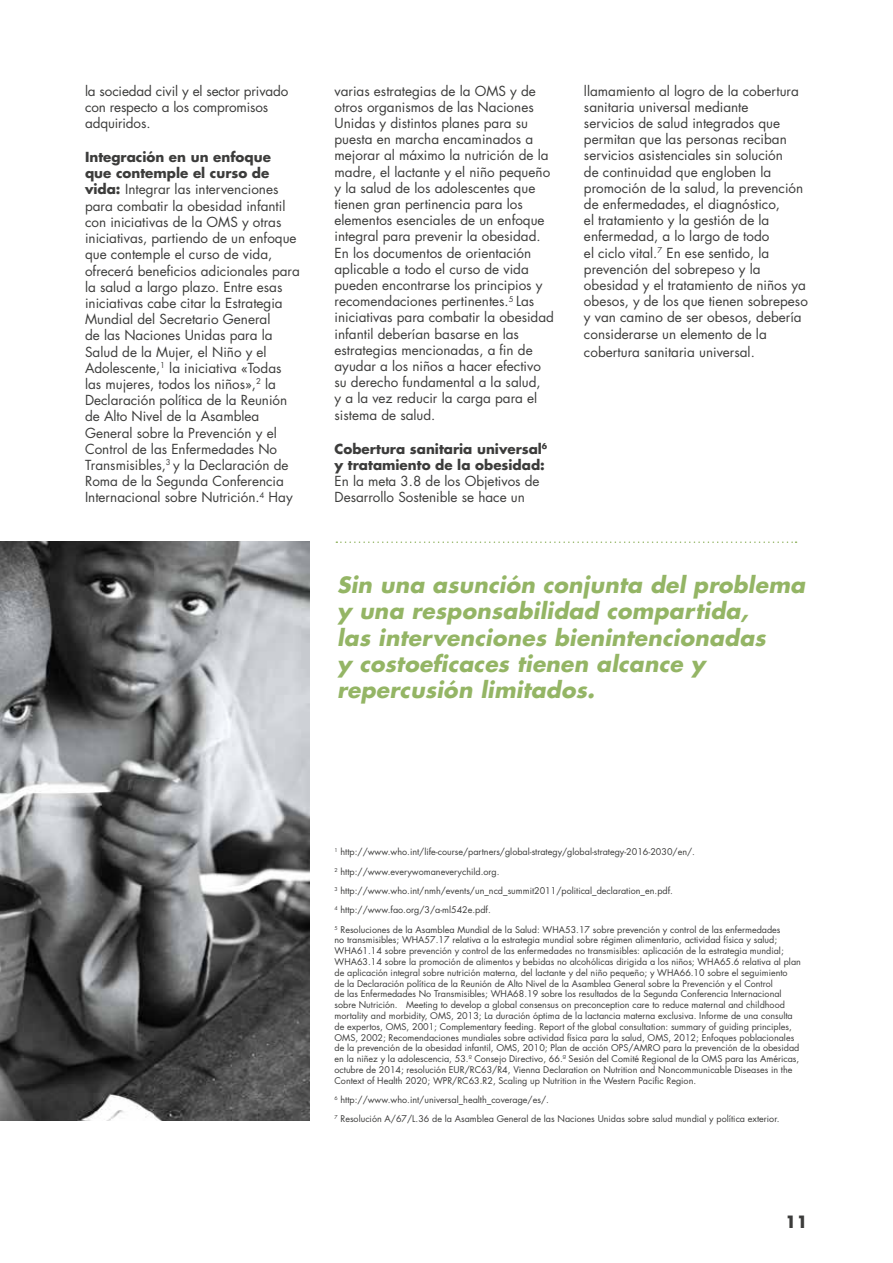
<style>
.page{position:relative;width:893px;height:1263px;background:#fff}
.page>*{position:absolute;margin:0;border:0;box-sizing:border-box;transform-origin:0 0}
.t1{font:italic 700 21.9px/26.2px "Futura";letter-spacing:.01em;color:#94b565}
.t2{font:700 16.5px "Futura";color:#3c3c3b}
.t3{font:13.5px/16.2px "Futura";color:#3c3c3b}
.t4{font:700 13.5px/16.2px "Futura";color:#3c3c3b}
.t5{font:9px/10.8px "Futura";color:#3c3c3b}
.s1{font-weight:700}
</style>
<div class="page">
<img style="left:0;top:541px;width:309px;height:579px">
<svg style="left:336px;top:541px;width:460px;height:2px"></svg>
<p class="t3" style="left:85px;top:82px;width:205px">la sociedad civil y el sector privado con respecto a los compromisos adquiridos.</p>
<p class="t3" style="left:85px;top:149px;width:216px"><span class="s1">Integración en un enfoque que contemple el curso de vida:</span> Integrar las intervenciones para combatir la obesidad infantil con iniciativas de la OMS y otras iniciativas, partiendo de un enfoque que contemple el curso de vida, ofrecerá beneficios adicionales para la salud a largo plazo. Entre esas iniciativas cabe citar la Estrategia<br>Mundial del Secretario General<br>de las Naciones Unidas para la<br>Salud de la Mujer, el Niño y el<br>Adolescente,<sup>1</sup> la iniciativa «Todas las mujeres, todos los niños»,<sup>2</sup> la<br>Declaración política de la Reunión de Alto Nivel de la Asamblea<br>General sobre la Prevención y el<br>Control de las Enfermedades No<br>Transmisibles,<sup>3</sup> y la Declaración de<br>Roma de la Segunda Conferencia<br>Internacional sobre Nutrición.<sup>4</sup> Hay</p>
<p class="t3" style="left:334px;top:82px;width:221px">varias estrategias de la OMS y de otros organismos de las Naciones Unidas y distintos planes para su puesta en marcha encaminados a mejorar al máximo la nutrición de la madre, el lactante y el niño pequeño y la salud de los adolescentes que tienen gran pertinencia para los elementos esenciales de un enfoque integral para prevenir la obesidad.<br>En los documentos de orientación aplicable a todo el curso de vida pueden encontrarse los principios y recomendaciones pertinentes.<sup>5</sup> Las iniciativas para combatir la obesidad infantil deberían basarse en las estrategias mencionadas, a fin de ayudar a los niños a hacer efectivo su derecho fundamental a la salud,<br>y a la vez reducir la carga para el sistema de salud.</p>
<p class="t4" style="left:334px;top:440px;width:214px">Cobertura sanitaria universal<sup>6 </sup>y tratamiento de la obesidad:</p>
<p class="t3" style="left:334px;top:473px;width:207px">En la meta 3.8 de los Objetivos de<br>Desarrollo Sostenible se hace un</p>
<p class="t3" style="left:584px;top:82px;width:225px">llamamiento al logro de la cobertura sanitaria universal mediante<br>servicios de salud integrados que permitan que las personas reciban servicios asistenciales sin solución<br>de continuidad que engloben la promoción de la salud, la prevención de enfermedades, el diagnóstico,<br>el tratamiento y la gestión de la enfermedad, a lo largo de todo<br>el ciclo vital.<sup>7</sup> En ese sentido, la prevención del sobrepeso y la obesidad y el tratamiento de niños ya obesos, y de los que tienen sobrepeso y van camino de ser obesos, debería considerarse un elemento de la</p>
<p class="t3" style="left:584px;top:343px;width:172px">cobertura sanitaria universal.</p>
<h1 class="t1" style="left:337px;top:571px;width:469px">Sin una asunción conjunta del problema y una responsabilidad compartida,<br>las intervenciones bienintencionadas<br>y costoeficaces tienen alcance y repercusión limitados.</h1>
<p class="t5" style="left:334px;top:842px;width:448px;line-height:19.4px"><sup>1</sup> http://www.who.int/life-course/partners/global-strategy/global-strategy-2016-2030/en/.<br><sup>2</sup> http://www.everywomaneverychild.org.<br><sup>3</sup> http://www.who.int/nmh/events/un_ncd_summit2011/political_declaration_en.pdf.<br><sup>4</sup> http://www.fao.org/3/a-ml542e.pdf.<br><sup>5</sup> Resoluciones de la Asamblea Mundial de la Salud: WHA53.17 sobre prevención y control de las enfermedades</p>
<p class="t5" style="left:334px;top:934px;width:468px">no transmisibles; WHA57.17 relativa a la estrategia mundial sobre régimen alimentario, actividad física y salud; WHA61.14 sobre prevención y control de las enfermedades no transmisibles: aplicación de la estrategia mundial; WHA63.14 sobre la promoción de alimentos y bebidas no alcohólicas dirigida a los niños; WHA65.6 relativa al plan de aplicación integral sobre nutrición materna, del lactante y del niño pequeño; y WHA66.10 sobre el seguimiento<br>de la Declaración política de la Reunión de Alto Nivel de la Asamblea General sobre la Prevención y el Control<br>de las Enfermedades No Transmisibles; WHA68.19 sobre los resultados de la Segunda Conferencia Internacional sobre Nutrición. Meeting to develop a global consensus on preconception care to reduce maternal and childhood mortality and morbidity, OMS, 2013; La duración óptima de la lactancia materna exclusiva. Informe de una consulta de expertos, OMS, 2001; Complementary feeding. Report of the global consultation: summary of guiding principles, OMS, 2002; Recomendaciones mundiales sobre actividad física para la salud, OMS, 2012; Enfoques poblacionales de la prevención de la obesidad infantil, OMS, 2010; Plan de acción OPS/AMRO para la prevención de la obesidad en la niñez y la adolescencia, 53.º Consejo Directivo, 66.ª Sesión del Comité Regional de la OMS para las Américas, octubre de 2014; resolución EUR/RC63/R4, Vienna Declaration on Nutrition and Noncommunicable Diseases in the Context of Health 2020; WPR/RC63.R2, Scaling up Nutrition in the Western Pacific Region.</p>
<p class="t5" style="left:334px;top:1090px;width:447px;line-height:19.4px"><sup>6</sup> http://www.who.int/universal_health_coverage/es/.<br><sup>7</sup> Resolución A/67/L.36 de la Asamblea General de las Naciones Unidas sobre salud mundial y política exterior.</p>
<p class="t2" style="left:785px;top:1210px;width:24px">11</p>
</div>
